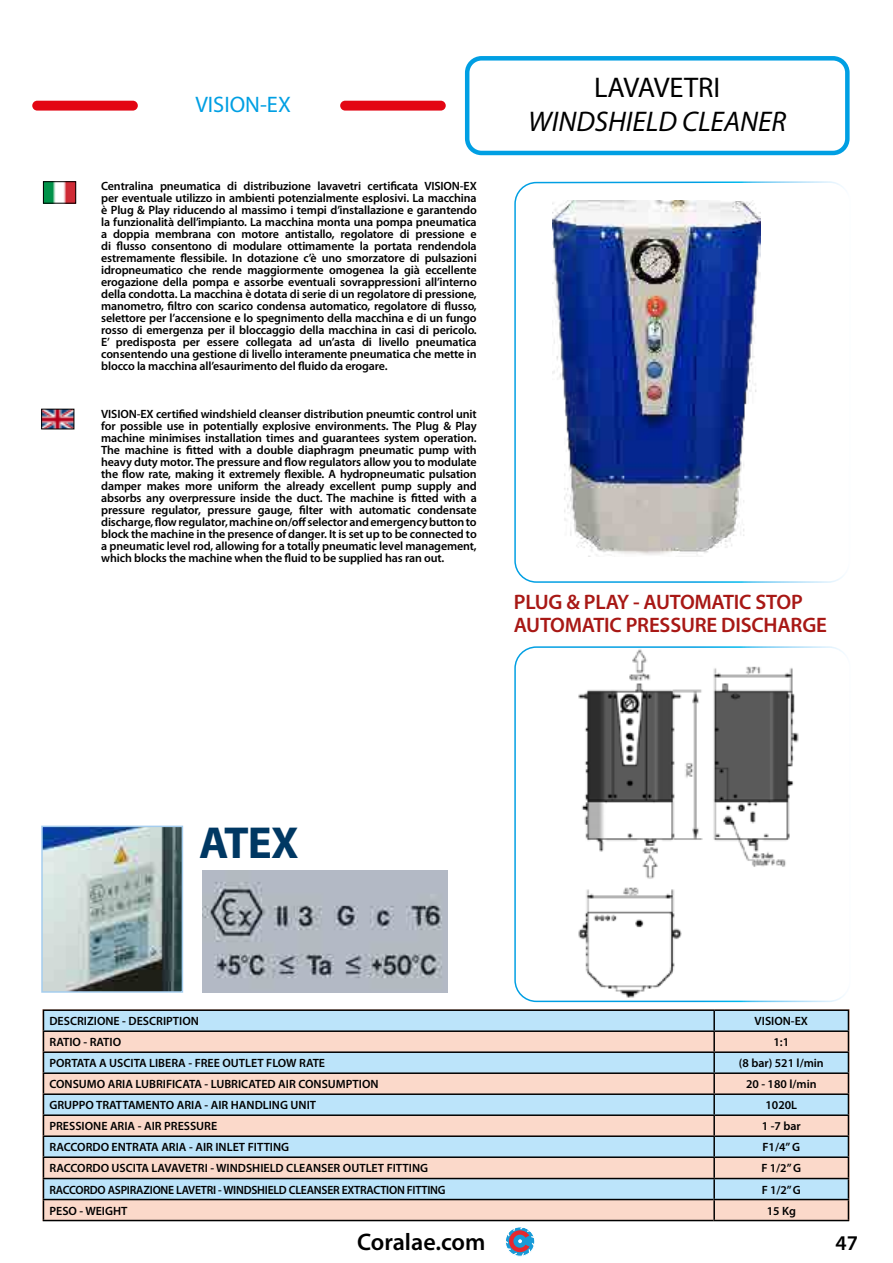
<style>
.page{position:relative;width:893px;height:1263px;background:#fff}
.page>*{position:absolute;margin:0;border:0;box-sizing:border-box;transform-origin:0 0}
.t1{font:700 45px "Myriad Pro";color:#003863}
.t2{font:italic 28.5px "Myriad Pro";color:#000}
.t3{font:28.5px "Myriad Pro";color:#000}
.t4{font:600 24px "Myriad Pro";color:#000}
.t5{font:22.5px "Myriad Pro";color:#009fe3}
.t6{font:600 21px/22.8px "Myriad Pro";letter-spacing:-.01em;color:#a81815}
.t7{font:600 21px "Myriad Pro";color:#000}
.t8{font:600 12px/12px "Myriad Pro";color:#000;text-align:justify}
.t9{font:600 12px "Myriad Pro";letter-spacing:-.02em;color:#000}
</style>
<div class="page">
<div style="left:465px;top:56px;width:385px;height:99px;border:4px solid #009fe3;border-radius:14px"></div>
<div style="left:340px;top:101px;width:106px;height:10px;background:#e30613;border-radius:5px"></div>
<div style="left:32px;top:101px;width:106px;height:10px;background:#e30613;border-radius:5px"></div>
<svg style="left:506px;top:1229px;width:8px;height:26px"></svg>
<img style="left:45px;top:183px;width:29px;height:19px">
<div style="left:43px;top:181px;width:33px;height:23px;border:1px solid #000"></div>
<img style="left:43px;top:411px;width:29px;height:16px">
<div style="left:41px;top:409px;width:33px;height:20px;border:1px solid #000"></div>
<svg style="left:514px;top:181px;width:336px;height:1076px"></svg>
<div style="left:44px;top:1011px;width:804px;height:19px;background:#bce4fa"></div>
<svg style="left:44px;top:1032px;width:804px;height:188px;background:#dddcdd"></svg>
<hr style="left:713px;top:1179px;width:2px;height:20px;background:#000">
<hr style="left:43px;top:1051px;width:671px;height:2px;background:#000">
<hr style="left:43px;top:1072px;width:671px;height:2px;background:#000">
<hr style="left:43px;top:1093px;width:671px;height:2px;background:#000">
<hr style="left:43px;top:1114px;width:671px;height:2px;background:#000">
<hr style="left:43px;top:1135px;width:671px;height:2px;background:#000">
<hr style="left:43px;top:1156px;width:671px;height:2px;background:#000">
<hr style="left:43px;top:1178px;width:671px;height:1px;background:#000">
<hr style="left:43px;top:1199px;width:670px;height:1px;background:#000">
<hr style="left:43px;top:1220px;width:670px;height:1px;background:#000">
<hr style="left:43px;top:1009px;width:671px;height:2px;background:#000">
<svg style="left:43px;top:1011px;width:1px;height:209px"></svg>
<hr style="left:43px;top:1030px;width:671px;height:2px;background:#000">
<hr style="left:714px;top:1009px;width:135px;height:2px;background:#000">
<hr style="left:713px;top:1199px;width:136px;height:1px;background:#000">
<hr style="left:713px;top:1200px;width:2px;height:20px;background:#000">
<hr style="left:713px;top:1220px;width:136px;height:1px;background:#000">
<hr style="left:714px;top:1030px;width:135px;height:2px;background:#000">
<hr style="left:714px;top:1051px;width:135px;height:2px;background:#000">
<hr style="left:714px;top:1072px;width:135px;height:2px;background:#000">
<hr style="left:714px;top:1093px;width:135px;height:2px;background:#000">
<hr style="left:714px;top:1114px;width:135px;height:2px;background:#000">
<svg style="left:713px;top:1011px;width:2px;height:145px"></svg>
<hr style="left:714px;top:1135px;width:135px;height:2px;background:#000">
<hr style="left:714px;top:1156px;width:135px;height:2px;background:#000">
<hr style="left:713px;top:1158px;width:2px;height:20px;background:#000">
<svg style="left:848px;top:1011px;width:1px;height:209px"></svg>
<hr style="left:714px;top:1178px;width:135px;height:1px;background:#000">
<img style="left:559px;top:649px;width:247px;height:350px">
<div style="left:514px;top:646px;width:337px;height:356px;border:2px solid #fff;border-radius:21px"></div>
<img style="left:44px;top:829px;width:136px;height:161px">
<div style="left:41px;top:826px;width:142px;height:167px;border:2px solid #a5cdee"></div>
<img style="left:202px;top:870px;width:245px;height:123px">
<img style="left:553px;top:200px;width:207px;height:356px">
<h3 class="t5" style="left:195px;top:90px;width:97px">VISION-EX</h3>
<p class="t8" style="left:101px;top:180px;width:377px">Centralina pneumatica di distribuzione lavavetri certificata VISION-EX per eventuale utilizzo in ambienti potenzialmente esplosivi. La macchina è Plug &amp; Play riducendo al massimo i tempi d’installazione e garantendo la funzionalità dell’impianto. La macchina monta una pompa pneumatica a doppia membrana con motore antistallo, regolatore di pressione e di flusso consentono di modulare ottimamente la portata rendendola estremamente flessibile. In dotazione c’è uno smorzatore di pulsazioni idropneumatico che rende maggiormente omogenea la già eccellente erogazione della pompa e assorbe eventuali sovrappressioni all’interno della condotta. La macchina è dotata di serie di un regolatore di pressione, manometro, filtro con scarico condensa automatico, regolatore di flusso, selettore per l’accensione e lo spegnimento della macchina e di un fungo rosso di emergenza per il bloccaggio della macchina in casi di pericolo.<br>E’ predisposta per essere collegata ad un’asta di livello pneumatica consentendo una gestione di livello interamente pneumatica che mette in blocco la macchina all’esaurimento del fluido da erogare.</p>
<p class="t8" style="left:101px;top:407px;width:377px">VISION-EX certified windshield cleanser distribution pneumtic control unit for possible use in potentially explosive environments. The Plug &amp; Play machine minimises installation times and guarantees system operation.<br>The machine is fitted with a double diaphragm pneumatic pump with heavy duty motor. The pressure and flow regulators allow you to modulate the flow rate, making it extremely flexible. A hydropneumatic pulsation damper makes more uniform the already excellent pump supply and absorbs any overpressure inside the duct. The machine is fitted with a pressure regulator, pressure gauge, filter with automatic condensate discharge, flow regulator, machine on/off selector and emergency button to block the machine in the presence of danger. It is set up to be connected to a pneumatic level rod, allowing for a totally pneumatic level management, which blocks the machine when the fluid to be supplied has ran out.</p>
<h2 class="t3" style="left:594px;top:70px;width:128px">LAVAVETRI</h2>
<h2 class="t2" style="left:528px;top:104px;width:260px">WINDSHIELD CLEANER</h2>
<h3 class="t6" style="left:514px;top:590px;width:315px">PLUG &amp; PLAY - AUTOMATIC STOP<br>AUTOMATIC PRESSURE DISCHARGE</h3>
<h1 class="t1" style="left:199px;top:813px;width:101px">ATEX</h1>
<p class="t8" style="left:49px;top:1015px;width:151px">DESCRIZIONE - DESCRIPTION</p>
<p class="t8" style="left:755px;top:1015px;width:55px">VISION-EX</p>
<p class="t8" style="left:49px;top:1036px;width:73px">RATIO - RATIO</p>
<p class="t8" style="left:773px;top:1036px;width:17px">1:1</p>
<p class="t8" style="left:49px;top:1057px;width:277px">PORTATA A USCITA LIBERA - FREE OUTLET FLOW RATE</p>
<p class="t8" style="left:739px;top:1057px;width:87px">(8 bar) 521 l/min</p>
<p class="t8" style="left:49px;top:1078px;width:331px">CONSUMO ARIA LUBRIFICATA - LUBRICATED AIR CONSUMPTION</p>
<p class="t8" style="left:746px;top:1078px;width:72px">20 - 180 l/min</p>
<p class="t8" style="left:49px;top:1099px;width:268px">GRUPPO TRATTAMENTO ARIA - AIR HANDLING UNIT</p>
<p class="t8" style="left:765px;top:1099px;width:33px">1020L</p>
<p class="t8" style="left:49px;top:1120px;width:169px">PRESSIONE ARIA - AIR PRESSURE</p>
<p class="t8" style="left:762px;top:1120px;width:41px">1 -7 bar</p>
<p class="t8" style="left:49px;top:1141px;width:241px">RACCORDO ENTRATA ARIA - AIR INLET FITTING</p>
<p class="t8" style="left:763px;top:1141px;width:39px">F1/4” G</p>
<p class="t8" style="left:49px;top:1162px;width:380px">RACCORDO USCITA LAVAVETRI - WINDSHIELD CLEANSER OUTLET FITTING</p>
<p class="t8" style="left:762px;top:1162px;width:41px">F 1/2” G</p>
<p class="t9" style="left:49px;top:1182px;width:398px">RACCORDO ASPIRAZIONE LAVETRI - WINDSHIELD CLEANSER EXTRACTION FITTING</p>
<p class="t8" style="left:762px;top:1183px;width:41px">F 1/2” G</p>
<p class="t8" style="left:49px;top:1204px;width:80px">PESO - WEIGHT</p>
<p class="t8" style="left:767px;top:1204px;width:31px">15 Kg</p>
<h3 class="t4" style="left:357px;top:1227px;width:130px">Coralae.com</h3>
<h3 class="t7" style="left:835px;top:1230px;width:24px">47</h3>
</div>
